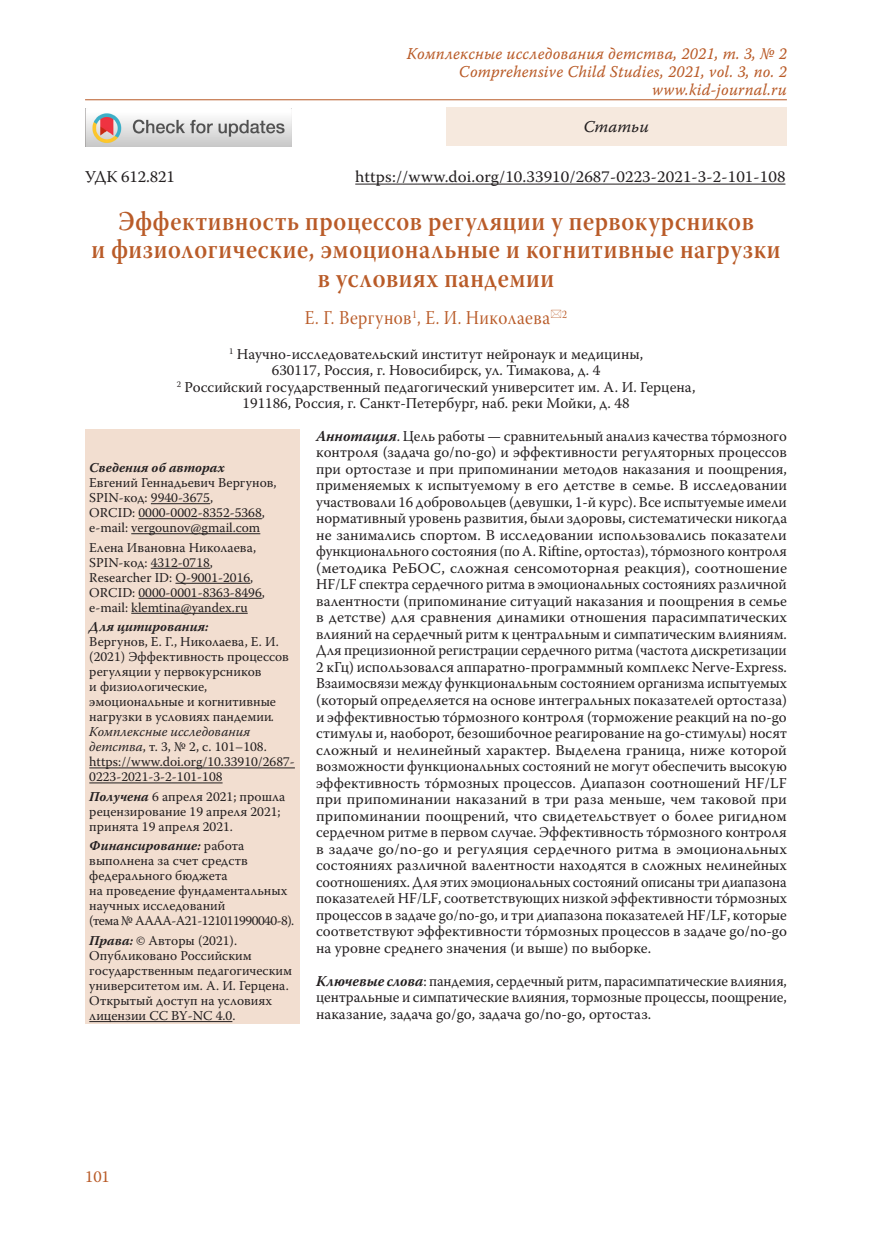
<style>
.page{position:relative;width:872px;height:1234px;background:#fff}
.page>*{position:absolute;margin:0;border:0;box-sizing:border-box;transform-origin:0 0}
.Заголовок_1{font:27px/28.5px "Warnock Pro Semibold Subh";letter-spacing:.025em;color:#b95b28;text-align:center;scale:.9 1}
.Заголовок_1-2{font:19.5px "Warnock Pro Subh";letter-spacing:.025em;color:#b95b28;scale:.9 1}
.t1{font:16.5px/18px "Warnock Pro It Capt";letter-spacing:.01em;color:#b95b28;text-align:right;scale:.95 1}
.Body{font:16.5px "Warnock Pro";letter-spacing:.005em;color:#231f20}
.Body-2{font:16.5px "Warnock Pro";letter-spacing:-.015em;color:#231f20}
.t2{font:16.5px "Warnock Pro It Capt";color:#231f20}
.t3{font:16.5px "Warnock Pro";color:#b95b28}
.Annotation{font:15px/16.5px "Warnock Pro";color:#231f20;text-align:justify}
.Affiliation{font:15px/16.5px "Warnock Pro";color:#231f20;text-align:center}
.Affiliation_info{font:13.5px/15px "Warnock Pro";color:#231f20}
.s1{font-weight:700;font-style:italic}
.s2{font-style:italic}
</style>
<div class="page">
<hr style="left:85px;top:99px;width:702px;height:1px;background:#b95b28">
<hr style="left:355px;top:184px;width:430px;height:1px;background:#231f20">
<div style="left:85px;top:429px;width:214px;height:594px;background:#f2ded0"></div>
<hr style="left:151px;top:503px;width:59px;height:1px;background:#231f20">
<hr style="left:138px;top:518px;width:124px;height:1px;background:#231f20">
<hr style="left:131px;top:533px;width:129px;height:1px;background:#231f20">
<hr style="left:151px;top:567px;width:59px;height:1px;background:#231f20">
<hr style="left:175px;top:582px;width:75px;height:1px;background:#231f20">
<hr style="left:138px;top:597px;width:124px;height:1px;background:#231f20">
<hr style="left:131px;top:612px;width:117px;height:1px;background:#231f20">
<hr style="left:89px;top:767px;width:206px;height:1px;background:#231f20">
<hr style="left:89px;top:782px;width:133px;height:1px;background:#231f20">
<hr style="left:89px;top:1020px;width:143px;height:1px;background:#231f20">
<div style="left:446px;top:107px;width:340px;height:38px;background:#f6e9de"></div>
<img style="left:85px;top:109px;width:207px;height:38px">
<p class="t1" style="left:407px;top:44px;width:401px">Комплексные исследования детства, 2021, т. 3, № 2<br>Comprehensive Child Studies, 2021, vol. 3, no. 2 www.kid-journal.ru</p>
<p class="t2" style="left:583px;top:117px;width:67px">Статьи</p>
<p class="Body-2" style="left:85px;top:167px;width:91px">УДК 612.821</p>
<p class="Body" style="left:355px;top:167px;width:432px">https://www.doi.org/10.33910/2687-0223-2021-3-2-101-108</p>
<p class="Заголовок_1" style="left:91px;top:206px;width:767px">Эффективность процессов регуляции у первокурсников<br>и физиологические, эмоциональные и когнитивные нагрузки в условиях пандемии</p>
<p class="Заголовок_1-2" style="left:305px;top:307px;width:293px">Е. Г. Вергунов<sup>1</sup>, Е. И. Николаева <sup>2</sup></p>
<p class="Affiliation" style="left:229px;top:345px;width:415px"><sup>1</sup> Научно-исследовательский институт нейронаук и медицины,<br>630117, Россия, г. Новосибирск, ул. Тимакова, д. 4</p>
<p class="Affiliation" style="left:177px;top:378px;width:520px"><sup>2</sup> Российский государственный педагогический университет им. А. И. Герцена,<br>191186, Россия, г. Санкт-Петербург, наб. реки Мойки, д. 48</p>
<p class="Affiliation_info" style="left:89px;top:459px;width:189px"><span class="s1">Сведения об авторах<br></span>Евгений Геннадьевич Вергунов,<br>SPIN-код: 9940-3675,<br>ORCID: 0000-0002-8352-5368, e-mail: vergounov@gmail.com</p>
<p class="Affiliation_info" style="left:89px;top:539px;width:177px">Елена Ивановна Николаева,<br>SPIN-код: 4312-0718,<br>Researcher ID: Q-9001-2016,<br>ORCID: 0000-0001-8363-8496, e-mail: klemtina@yandex.ru</p>
<p class="Affiliation_info" style="left:89px;top:618px;width:207px"><span class="s1">Для цитирования:<br></span>Вергунов, Е. Г., Николаева, Е. И. (2021) Эффективность процессов регуляции у первокурсников<br>и физиологические, эмоциональные и когнитивные нагрузки в условиях пандемии<span class="s2">.<br>Комплексные исследования детства</span>, т. 3, № 2, с. 101–108. https://www.doi.org/10.33910/2687-<br>0223-2021-3-2-101-108</p>
<p class="Affiliation_info" style="left:89px;top:788px;width:197px"><span class="s1">Получена</span> 6 апреля 2021; прошла рецензирование 19 апреля 2021; принята 19 апреля 2021.</p>
<p class="Affiliation_info" style="left:89px;top:837px;width:206px"><span class="s1">Финансирование:</span> работа выполнена за счет средств федерального бюджета<br>на проведение фундаментальных научных исследований<br>(тема № АААА-А21-121011990040-8).</p>
<p class="Affiliation_info" style="left:89px;top:932px;width:204px"><span class="s1">Права:</span> © Авторы (2021).<br>Опубликовано Российским государственным педагогическим университетом им. А. И. Герцена.<br>Открытый доступ на условиях лицензии CC BY-NC 4.0.</p>
<p class="Annotation" style="left:316px;top:427px;width:472px"><span class="s1">Аннотация</span>. Цель работы — сравнительный анализ качества тóрмозного контроля (задача go/no-go) и эффективности регуляторных процессов при ортостазе и при припоминании методов наказания и поощрения, применяемых к испытуемому в его детстве в семье. В исследовании участвовали 16 добровольцев (девушки, 1-й курс). Все испытуемые имели нормативный уровень развития, были здоровы, систематически никогда не занимались спортом. В исследовании использовались показатели функционального состояния (по A. Riftine, ортостаз), тóрмозного контроля (методика РеБОС, сложная сенсомоторная реакция), соотношение HF/LF спектра сердечного ритма в эмоциональных состояниях различной валентности (припоминание ситуаций наказания и поощрения в семье в детстве) для сравнения динамики отношения парасимпатических влияний на сердечный ритм к центральным и симпатическим влияниям.<br>Для прецизионной регистрации сердечного ритма (частота дискретизации 2 кГц) использовался аппаратно-программный комплекс Nerve-Express.</p>
<p class="Annotation" style="left:316px;top:675px;width:472px">Взаимосвязи между функциональным состоянием организма испытуемых (который определяется на основе интегральных показателей ортостаза) и эффективностью тóрмозного контроля (торможение реакций на no-go стимулы и, наоборот, безошибочное реагирование на go-стимулы) носят сложный и нелинейный характер. Выделена граница, ниже которой возможности функциональных состояний не могут обеспечить высокую эффективность тóрмозных процессов. Диапазон соотношений HF/LF при припоминании наказаний в три раза меньше, чем таковой при припоминании поощрений, что свидетельствует о более ригидном сердечном ритме в первом случае. Эффективность тóрмозного контроля в задаче go/no-go и регуляция сердечного ритма в эмоциональных состояниях различной валентности находятся в сложных нелинейных соотношениях. Для этих эмоциональных состояний описаны три диапазона показателей HF/LF, соответствующих низкой эффективности тóрмозных процессов в задаче go/no-go, и три диапазона показателей HF/LF, которые соответствуют эффективности тóрмозных процессов в задаче go/no-go на уровне среднего значения (и выше) по выборке.</p>
<p class="Annotation" style="left:316px;top:972px;width:472px"><span class="s1">Ключевые слова</span>: пандемия, сердечный ритм, парасимпатические влияния, центральные и симпатические влияния, тормозные процессы, поощрение, наказание, задача go/go, задача go/no-go, ортостаз.</p>
<p class="t3" style="left:85px;top:1166px;width:26px">101</p>
</div>
